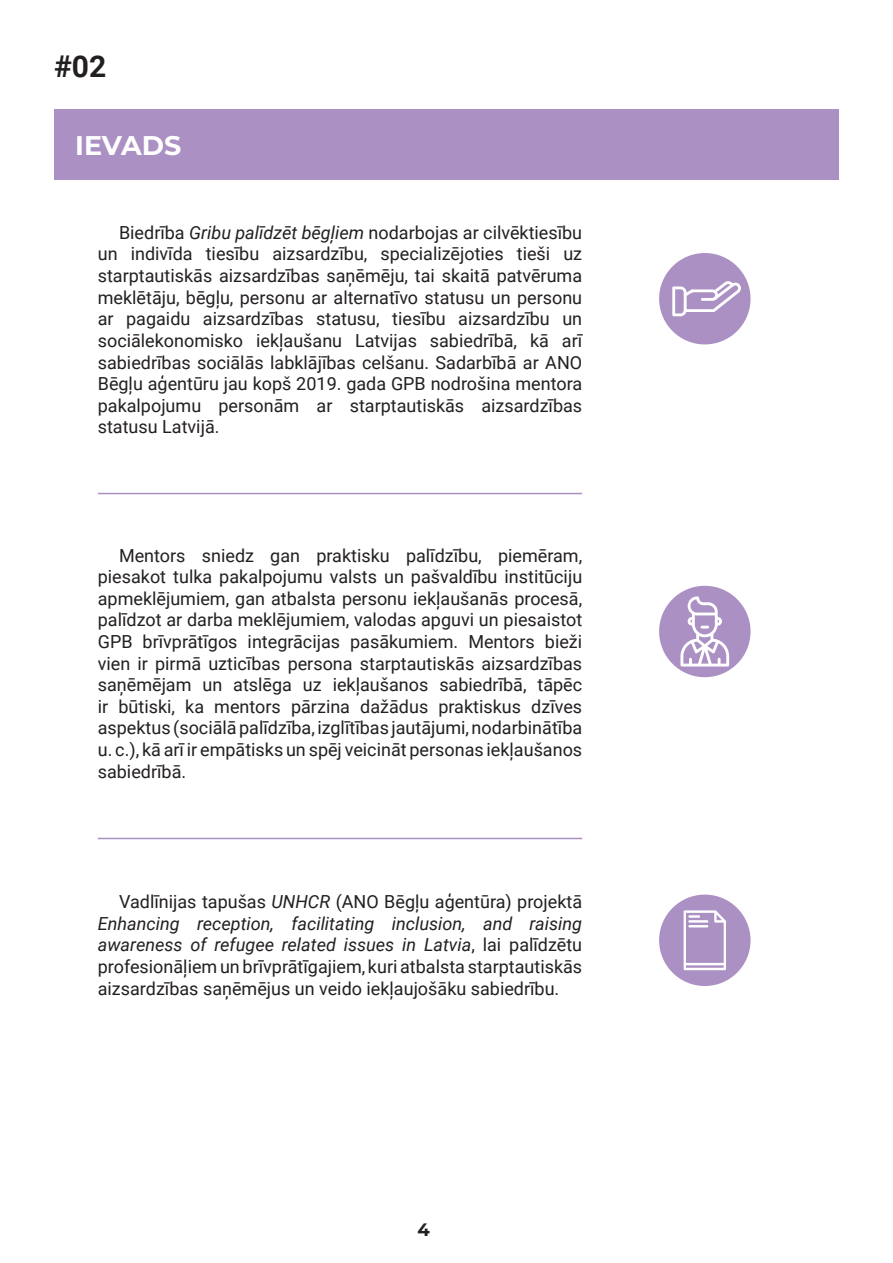
<style>
.page{position:relative;width:893px;height:1263px;background:#fff}
.page>*{position:absolute;margin:0;border:0;box-sizing:border-box;transform-origin:0 0}
.Pamatteksts{font:700 30px "Roboto";color:#231f20}
.VIRSRAKSTI{font:700 27px "Montserrat";color:#fff}
.Pamatteksts-2{font:18px/21.6px "Roboto";color:#231f20;text-align:justify}
.t1{font:700 18px "Montserrat";color:#231f20}
.s1{font-style:italic}
</style>
<div class="page">
<div style="left:54px;top:109px;width:785px;height:71px;background:#ab90c3"></div>
<hr style="left:98px;top:493px;width:484px;height:1px;background:#ab90c3">
<hr style="left:98px;top:838px;width:484px;height:1px;background:#ab90c3">
<div style="left:659px;top:253px;width:91px;height:91px;background:#ab90c3;border-radius:50%"></div>
<svg style="left:672px;top:281px;width:69px;height:35px"></svg>
<div style="left:659px;top:586px;width:91px;height:91px;background:#ab90c3;border-radius:50%"></div>
<svg style="left:680px;top:596px;width:49px;height:70px"></svg>
<div style="left:659px;top:894px;width:91px;height:92px;background:#ab90c3;border-radius:50%"></div>
<svg style="left:684px;top:910px;width:42px;height:60px"></svg>
<hr style="left:688px;top:920px;width:20px;height:3px;background:#fff">
<hr style="left:688px;top:925px;width:20px;height:2px;background:#fff">
<p class="Pamatteksts" style="left:54px;top:45px;width:54px">#02</p>
<p class="VIRSRAKSTI" style="left:75px;top:126px;width:108px">IEVADS</p>
<p class="Pamatteksts-2" style="left:98px;top:221px;width:486px;text-indent:21px">Biedrība <span class="s1">Gribu palīdzēt bēgļiem</span> nodarbojas ar cilvēktiesību un indivīda tiesību aizsardzību, specializējoties tieši uz starptautiskās aizsardzības saņēmēju, tai skaitā patvēruma meklētāju, bēgļu, personu ar alternatīvo statusu un personu ar pagaidu aizsardzības statusu, tiesību aizsardzību un sociālekonomisko iekļaušanu Latvijas sabiedrībā, kā arī sabiedrības sociālās labklājības celšanu. Sadarbībā ar ANO Bēgļu aģentūru jau kopš 2019. gada GPB nodrošina mentora pakalpojumu personām ar starptautiskās aizsardzības statusu Latvijā.</p>
<p class="Pamatteksts-2" style="left:98px;top:544px;width:486px;text-indent:21px">Mentors sniedz gan praktisku palīdzību, piemēram, piesakot tulka pakalpojumu valsts un pašvaldību institūciju apmeklējumiem, gan atbalsta personu iekļaušanās procesā, palīdzot ar darba meklējumiem, valodas apguvi un piesaistot GPB brīvprātīgos integrācijas pasākumiem. Mentors bieži vien ir pirmā uzticības persona starptautiskās aizsardzības saņēmējam un atslēga uz iekļaušanos sabiedrībā, tāpēc ir būtiski, ka mentors pārzina dažādus praktiskus dzīves aspektus (sociālā palīdzība, izglītības jautājumi, nodarbinātība u. c.), kā arī ir empātisks un spēj veicināt personas iekļaušanos sabiedrībā.</p>
<p class="Pamatteksts-2" style="left:98px;top:890px;width:486px;text-indent:21px">Vadlīnijas tapušas <span class="s1">UNHCR</span> (ANO Bēgļu aģentūra) projektā <span class="s1">Enhancing reception, facilitating inclusion, and raising awareness of refugee related issues in Latvia</span>, lai palīdzētu profesionāļiem un brīvprātīgajiem, kuri atbalsta starptautiskās aizsardzības saņēmējus un veido iekļaujošāku sabiedrību.</p>
<p class="t1" style="left:417px;top:1216px;width:14px">4</p>
</div>
